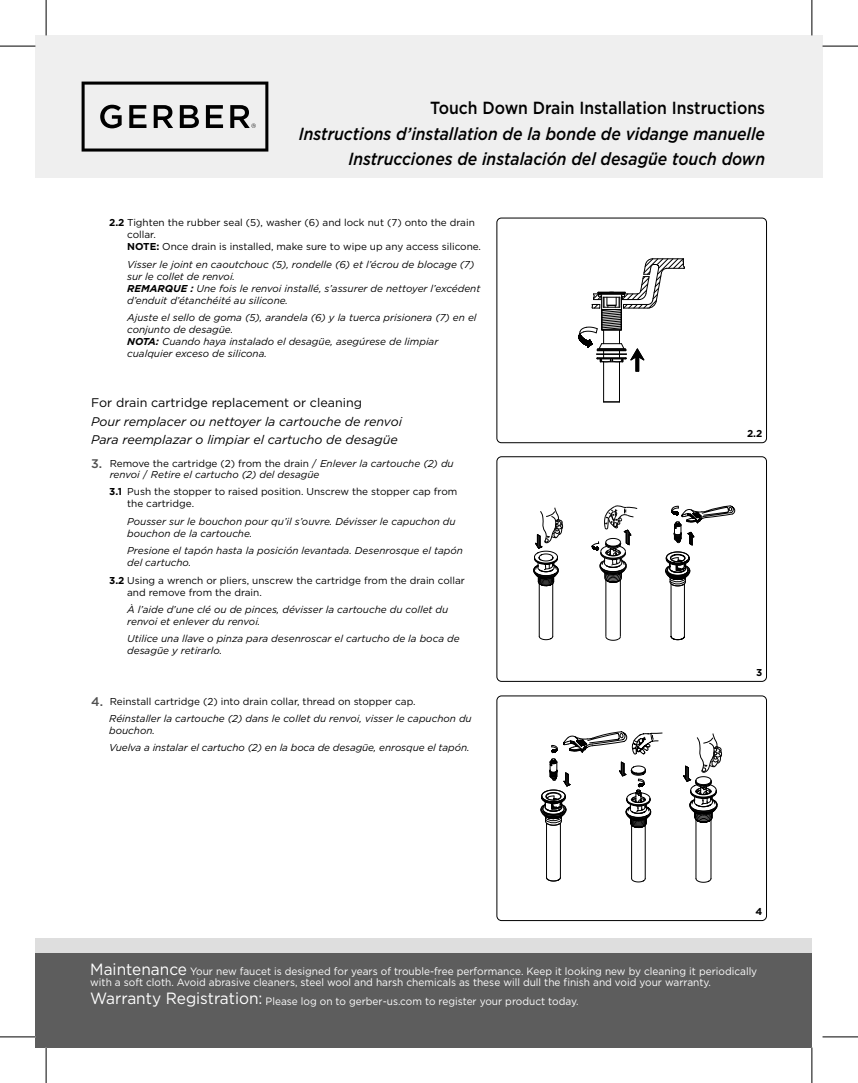
<style>
.page{position:relative;width:858px;height:1083px;background:#fff}
.page>*{position:absolute;margin:0;border:0;box-sizing:border-box;transform-origin:0 0}
.t1{font:italic 500 17.5px "Gotham";color:#000;scale:.9 1}
.t2{font:500 17.5px "Gotham";color:#000;scale:.9 1}
.內頁_法西{font:italic 12.5px "Gotham";color:#000}
.內頁_英文{font:12.5px "Gotham";color:#000}
.t3{font:10.62px/11px "Gotham";color:#fff;scale:.95 1}
.步驟1_1_法西文{font:italic 10px/12px "Gotham";color:#000}
.步驟1_1{font:10px/12px "Gotham";color:#000}
.步驟1_無編號_法西{font:italic 10px/12px "Gotham";letter-spacing:-.01em;color:#000}
.t4{font:700 10px "Gotham";color:#000}
.s1{font-weight:700}
.s2{font-weight:500;font-style:normal;font-size:12.5px;color:#505050}
.s3{font-style:normal}
.s4{font-weight:500;font-size:12.5px;color:#505050}
.s5{font-size:16.25px}
</style>
<div class="page">
<div style="left:35px;top:35px;width:787px;height:143px;background:#efefef"></div>
<div style="left:35px;top:937px;width:776px;height:110px;background:#dedede"></div>
<div style="left:35px;top:952px;width:776px;height:95px;background:#5d5d5d"></div>
<svg style="left:81px;top:81px;width:187px;height:70px"></svg>
<hr style="left:603px;top:362px;width:1px;height:40px;background:#000">
<hr style="left:619px;top:362px;width:1px;height:40px;background:#000">
<svg style="left:604px;top:401px;width:15px;height:1px"></svg>
<svg style="left:578px;top:258px;width:106px;height:114px"></svg>
<div style="left:496px;top:217px;width:270px;height:226px;border:1px solid #000;border-radius:4px"></div>
<svg style="left:591px;top:505px;width:143px;height:135px"></svg>
<svg style="left:533px;top:507px;width:29px;height:133px"></svg>
<div style="left:496px;top:456px;width:270px;height:225px;border:1px solid #000;border-radius:5px"></div>
<svg style="left:540px;top:731px;width:122px;height:151px"></svg>
<svg style="left:683px;top:733px;width:38px;height:149px"></svg>
<div style="left:496px;top:695px;width:270px;height:225px;border:1px solid #000;border-radius:5px"></div>
<hr style="left:0;top:46px;width:35px;height:1px;background:#000">
<hr style="left:822px;top:46px;width:35px;height:1px;background:#000">
<hr style="left:0;top:1036px;width:35px;height:1px;background:#000">
<hr style="left:822px;top:1036px;width:35px;height:1px;background:#000">
<hr style="left:46px;top:0;width:1px;height:35px;background:#000">
<hr style="left:46px;top:1047px;width:1px;height:35px;background:#000">
<hr style="left:811px;top:0;width:1px;height:35px;background:#000">
<hr style="left:811px;top:1047px;width:1px;height:35px;background:#000">
<p class="t2" style="left:430px;top:96px;width:373px">Touch Down Drain Installation Instructions</p>
<p class="t1" style="left:299px;top:122px;width:519px">Instructions d’installation de la bonde de vidange manuelle</p>
<p class="t1" style="left:348px;top:147px;width:464px">Instrucciones de instalación del desagüe touch down</p>
<p class="步驟1_1" style="left:127px;top:216px;width:355px;text-indent:-18px"><span class="s1">2.2</span> Tighten the rubber seal (5), washer (6) and lock nut (7) onto the drain collar.<br><span class="s1">NOTE:</span> Once drain is installed, make sure to wipe up any access silicone.</p>
<p class="步驟1_1_法西文" style="left:127px;top:258px;width:354px">Visser le joint en caoutchouc (5), rondelle (6) et l’écrou de blocage (7) sur le collet de renvoi.<br><span class="s1">REMARQUE :</span> Une fois le renvoi installé, s’assurer de nettoyer l’excédent d’enduit d’étanchéité au silicone.</p>
<p class="步驟1_1_法西文" style="left:127px;top:311px;width:351px">Ajuste el sello de goma (5), arandela (6) y la tuerca prisionera (7) en el conjunto de desagüe.<br><span class="s1">NOTA:</span> Cuando haya instalado el desagüe, asegúrese de limpiar cualquier exceso de silicona.</p>
<p class="內頁_英文" style="left:91px;top:394px;width:272px">For drain cartridge replacement or cleaning</p>
<p class="內頁_法西" style="left:91px;top:413px;width:312px">Pour remplacer ou nettoyer la cartouche de renvoi</p>
<p class="內頁_法西" style="left:91px;top:432px;width:308px">Para reemplazar o limpiar el cartucho de desagüe</p>
<p class="步驟1_1_法西文" style="left:110px;top:458px;width:345px;line-height:10.8px;text-indent:-19px"><span class="s2">3.</span> <span class="s3">Remove the cartridge (2) from the drain /</span> Enlever la cartouche (2) du renvoi <span class="s3">/</span> Retire el cartucho (2) del desagüe</p>
<p class="步驟1_1" style="left:127px;top:485px;width:331px;text-indent:-18px"><span class="s1">3.1</span> Push the stopper to raised position. Unscrew the stopper cap from the cartridge.</p>
<p class="步驟1_1_法西文" style="left:127px;top:514px;width:330px">Pousser sur le bouchon pour qu’il s’ouvre. Dévisser le capuchon du bouchon de la cartouche.</p>
<p class="步驟1_1_法西文" style="left:127px;top:544px;width:337px">Presione el tapón hasta la posición levantada. Desenrosque el tapón del cartucho.</p>
<p class="步驟1_1" style="left:127px;top:573px;width:339px;text-indent:-18px"><span class="s1">3.2</span> Using a wrench or pliers, unscrew the cartridge from the drain collar and remove from the drain.</p>
<p class="步驟1_1_法西文" style="left:127px;top:603px;width:322px">À l’aide d’une clé ou de pinces, dévisser la cartouche du collet du renvoi et enlever du renvoi.</p>
<p class="步驟1_1_法西文" style="left:127px;top:632px;width:334px">Utilice una llave o pinza para desenroscar el cartucho de la boca de desagüe y retirarlo.</p>
<p class="步驟1_1" style="left:91px;top:695px;width:326px"><span class="s4">4.</span> Reinstall cartridge (2) into drain collar, thread on stopper cap.</p>
<p class="步驟1_無編號_法西" style="left:109px;top:711px;width:364px">Réinstaller la cartouche (2) dans le collet du renvoi, visser le capuchon du bouchon.</p>
<p class="步驟1_無編號_法西" style="left:109px;top:741px;width:362px">Vuelva a instalar el cartucho (2) en la boca de desagüe, enrosque el tapón.</p>
<p class="t4" style="left:746px;top:427px;width:17px">2.2</p>
<p class="t4" style="left:755px;top:665px;width:8px">3</p>
<p class="t4" style="left:755px;top:904px;width:8px">4</p>
<p class="t3" style="left:90px;top:965px;width:703px"><span class="s5">Maintenance</span> Your new faucet is designed for years of trouble-free performance. Keep it looking new by cleaning it periodically with a soft cloth. Avoid abrasive cleaners, steel wool and harsh chemicals as these will dull the finish and void your warranty.</p>
<p class="t3" style="left:90px;top:994px;width:515px"><span class="s5">Warranty Registration:</span> Please log on to gerber-us.com to register your product today.</p>
</div>
